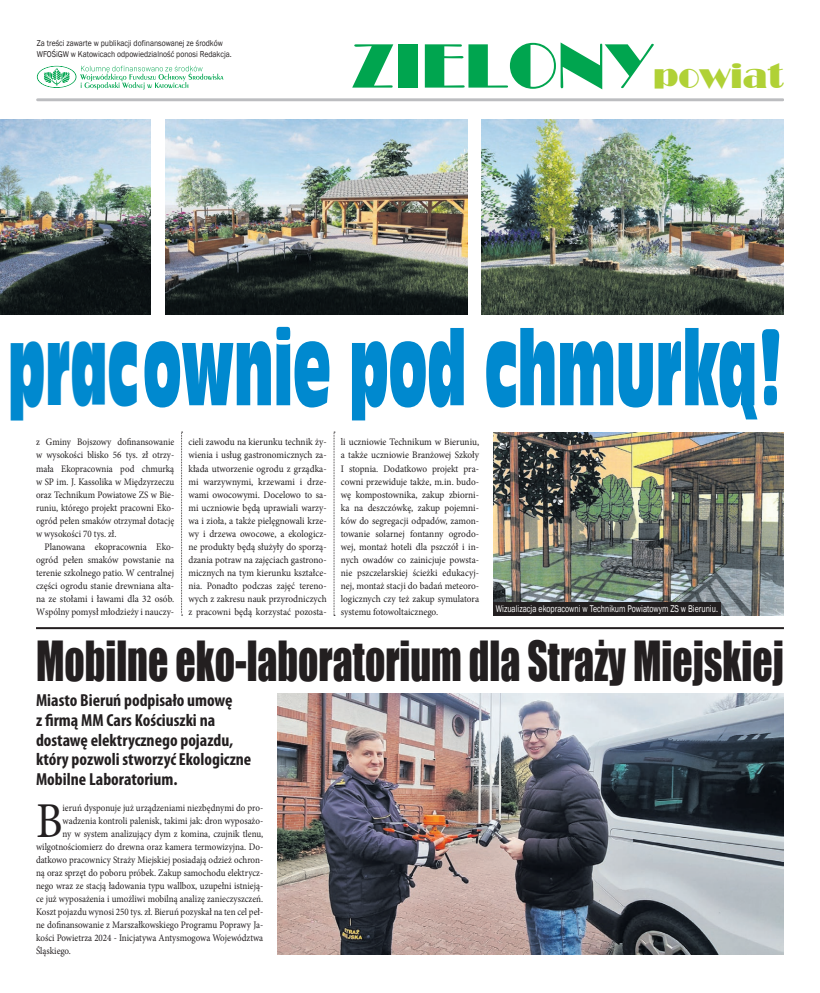
<style>
.page{position:relative;width:820px;height:993px;background:#fff}
.page>*{position:absolute;margin:0;border:0;box-sizing:border-box;transform-origin:0 0}
.tytul_maly{font:99.3px "Incised 901 Ct EU";color:#0089cf;scale:.48 1}
.t1{font:64.9px "Bravo";color:#00a54f}
.tytul_maly-2{font:50.7px "Impact";color:#231f20;scale:.78 1}
.Tekst{font:50.1px "Minion Pro";color:#231f20;scale:.9 1}
.Tekst-2{font:700 condensed 17.4px/19.6px "Myriad Pro";color:#231f20}
.Tekst-3{font:10px/13px "Minion Pro";color:#231f20;text-align:justify;scale:.93 1}
.Tekst-4{font:10px/13px "Minion Pro";color:#231f20;text-align:justify;scale:.9 1}
.podpis_pod_foto{font:10px "Franklin Gothic";color:#fff;scale:.79 1}
.t2{font:8.7px/10.7px "Franklin Gothic";color:#231f20;scale:.88 1}
.s1{font-size:35.2px;color:#b0d136}
</style>
<div class="page">
<hr style="left:38px;top:98px;width:744px;height:3px;background:#bcbdc0">
<svg style="left:37px;top:66px;width:186px;height:23px"></svg>
<hr style="left:36px;top:627px;width:747px;height:2px;background:#231f20">
<img style="left:277px;top:693px;width:506px;height:261px">
<img style="left:481px;top:119px;width:302px;height:196px">
<img style="left:165px;top:119px;width:302px;height:196px">
<img style="left:0;top:119px;width:151px;height:196px">
<img style="left:493px;top:432px;width:290px;height:183px">
<svg style="left:181px;top:432px;width:1px;height:183px"></svg>
<svg style="left:333px;top:432px;width:2px;height:184px"></svg>
<div style="left:493px;top:602px;width:227px;height:13px;background:#231f20"></div>
<p class="t2" style="left:37px;top:38px;width:223px">Za treści zawarte w publikacji dofinansowanej ze środków<br>WFOŚiGW w Katowicach odpowiedzialność ponosi Redakcja.</p>
<p class="t1" style="left:350px;top:30px;width:433px">ZIELONY<span class="s1">powiat</span></p>
<p class="tytul_maly" style="left:8px;top:307px;width:1616px">pracownie pod chmurką!</p>
<p class="Tekst-4" style="left:36px;top:435px;width:155px">z Gminy Bojszowy dofinansowanie w wysokości blisko 56 tys. zł otrzy&shy;mała Ekopracownia pod chmurką w SP im. J. Kassolika w Międzyrzeczu oraz Technikum Powiatowe ZS w Bie&shy;runiu, którego projekt pracowni Eko&shy;ogród pełen smaków otrzymał dotację w wysokości 70 tys. zł.</p>
<p class="Tekst-3" style="left:36px;top:540px;width:150px;text-indent:9px">Planowana ekopracownia Eko&shy;ogród pełen smaków powstanie na terenie szkolnego patio. W centralnej części ogrodu stanie drewniana alta&shy;na ze stołami i ławami dla 32 osób.<br>Wspólny pomysł młodzieży i nauczy-</p>
<p class="Tekst-3" style="left:188px;top:435px;width:150px">cieli zawodu na kierunku technik ży&shy;wienia i usług gastronomicznych za&shy;kłada utworzenie ogrodu z grządka&shy;mi warzywnymi, krzewami i drze&shy;wami owocowymi. Docelowo to sa&shy;mi uczniowie będą uprawiali warzy&shy;wa i zioła, a także pielęgnowali krze&shy;wy i drzewa owocowe, a ekologicz&shy;ne produkty będą służyły do sporzą&shy;dzania potraw na zajęciach gastrono&shy;micznych na tym kierunku kształce&shy;nia. Ponadto podczas zajęć tereno&shy;wych z zakresu nauk przyrodniczych z pracowni będą korzystać pozosta-</p>
<p class="Tekst-3" style="left:341px;top:435px;width:150px">li uczniowie Technikum w Bieruniu, a także uczniowie Branżowej Szkoły I stopnia. Dodatkowo projekt pra&shy;cowni przewiduje także, m.in. budo&shy;wę kompostownika, zakup zbiorni&shy;ka na deszczówkę, zakup pojemni&shy;ków do segregacji odpadów, zamon&shy;towanie solarnej fontanny ogrodo&shy;wej, montaż hoteli dla pszczół i in&shy;nych owadów co zainicjuje powsta&shy;nie pszczelarskiej ścieżki edukacyj&shy;nej, montaż stacji do badań meteoro&shy;logicznych czy też zakup symulatora systemu fotowoltaicznego.</p>
<p class="podpis_pod_foto" style="left:495px;top:601px;width:283px">Wizualizacja ekopracowni w Technikum Powiatowym ZS w Bieruniu.</p>
<p class="tytul_maly-2" style="left:36px;top:622px;width:960px">Mobilne eko-laboratorium dla Straży Miejskiej</p>
<p class="Tekst-2" style="left:36px;top:690px;width:217px">Miasto Bieruń podpisało umowę<br>z firmą MM Cars Kościuszki na dostawę elektrycznego pojazdu, który pozwoli stworzyć Ekologiczne<br>Mobilne Laboratorium.</p>
<p class="Tekst" style="left:36px;top:787px;width:31px">B</p>
<p class="Tekst-4" style="left:63px;top:800px;width:224px">ieruń dysponuje już urządzeniami niezbędnymi do pro-</p>
<p class="Tekst-4" style="left:63px;top:814px;width:224px">wadzenia kontroli palenisk, takimi jak: dron wyposażo-</p>
<p class="Tekst-4" style="left:63px;top:827px;width:224px">ny w system analizujący dym z komina, czujnik tlenu,</p>
<p class="Tekst-4" style="left:36px;top:840px;width:254px">wilgotnościomierz do drewna oraz kamera termowizyjna. Do-</p>
<p class="Tekst-4" style="left:36px;top:853px;width:254px">datkowo pracownicy Straży Miejskiej posiadają odzież ochron-</p>
<p class="Tekst-4" style="left:36px;top:866px;width:254px">ną oraz sprzęt do poboru próbek. Zakup samochodu elektrycz-</p>
<p class="Tekst-4" style="left:36px;top:879px;width:254px">nego wraz ze stacją ładowania typu wallbox, uzupełni istnieją-</p>
<p class="Tekst-4" style="left:36px;top:892px;width:254px">ce już wyposażenia i umożliwi mobilną analizę zanieczyszczeń.</p>
<p class="Tekst-4" style="left:36px;top:905px;width:254px">Koszt pojazdu wynosi 250 tys. zł. Bieruń pozyskał na ten cel peł-</p>
<p class="Tekst-4" style="left:36px;top:918px;width:254px">ne dofinansowanie z Marszałkowskiego Programu Poprawy Ja-</p>
<p class="Tekst-4" style="left:36px;top:931px;width:254px">kości Powietrza 2024 - Inicjatywa Antysmogowa Województwa</p>
<p class="Tekst-4" style="left:36px;top:944px;width:40px">Śląskiego.</p>
</div>
